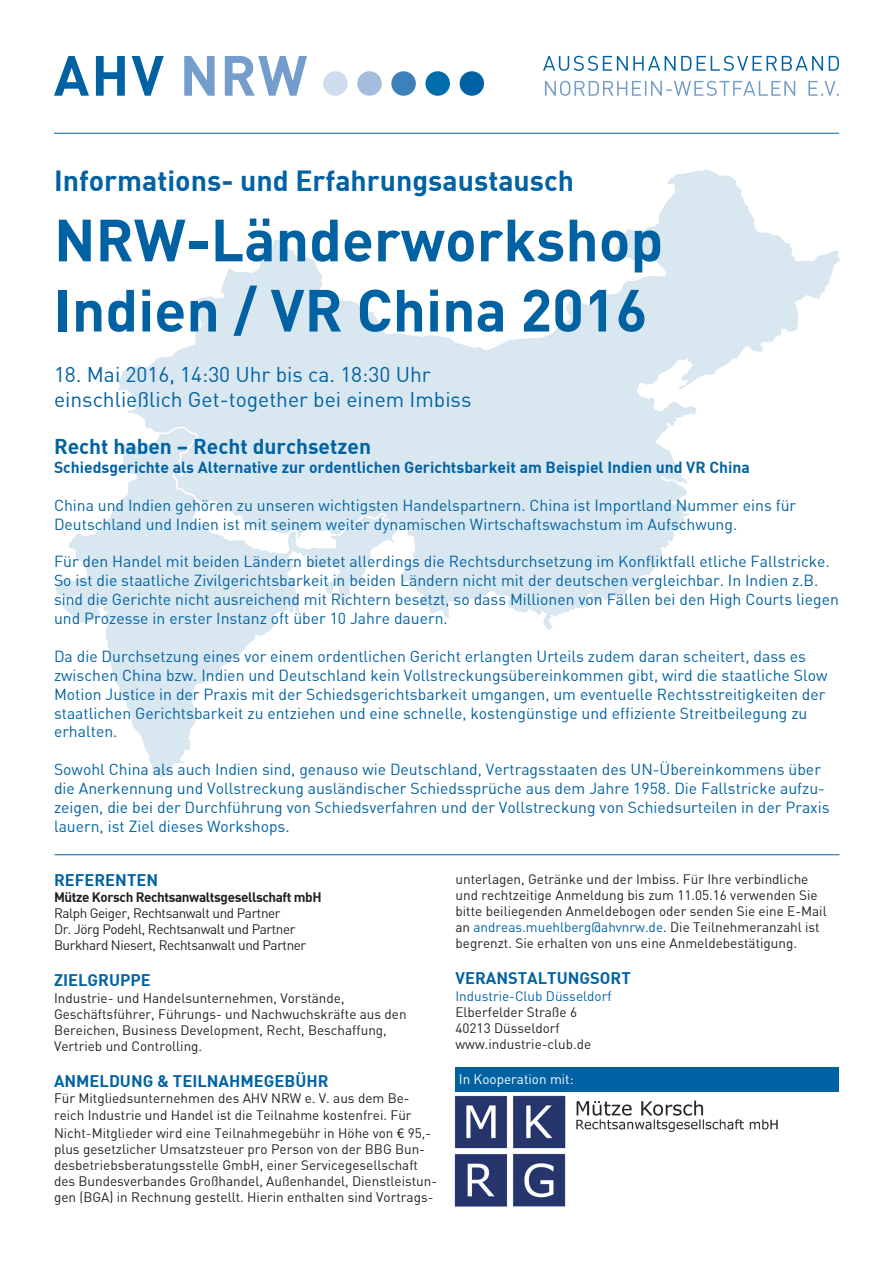
<style>
.page{position:relative;width:893px;height:1263px;background:#fff}
.page>*{position:absolute;margin:0;border:0;box-sizing:border-box;transform-origin:0 0}
.t1{font:700 58.5px "DI Nbek";color:#0062a3}
.t2{font:700 28.5px "DI Nbek";color:#0062a3}
.t3{font:21px "DIN Bek";color:#0062a3}
.t4{font:700 21px "DI Nbek";color:#0062a3}
.t5{font:700 16.5px "DI Nbek";color:#0062a3}
.t6{font:15.75px/18.9px "DIN Bek";color:#0062a3}
.t7{font:700 15.75px "DI Nbek";color:#0062a3}
.t8{font:13.5px/16.2px "DIN Bek";color:#231f20}
.t9{font:13.5px "DIN Bek";letter-spacing:-.03em;color:#231f20}
.t10{font:700 13.5px "DI Nbek";letter-spacing:-.03em;color:#231f20}
.t11{font:13.5px "DIN Bek";color:#0062a3}
.t12{font:13.5px "DIN Bek";color:#fff}
.s1{font-family:"Source Sans Pro";font-size:15px}
.s2{color:#0062a3}
</style>
<div class="page">
<img style="left:55px;top:171px;width:784px;height:606px">
<svg style="left:545px;top:81px;width:294px;height:15px"></svg>
<svg style="left:543px;top:56px;width:296px;height:15px"></svg>
<svg style="left:184px;top:56px;width:123px;height:40px"></svg>
<svg style="left:54px;top:56px;width:110px;height:40px"></svg>
<div style="left:323px;top:71px;width:25px;height:25px;background:#cfdced;border-radius:50%"></div>
<div style="left:357px;top:71px;width:25px;height:25px;background:#a5bddd;border-radius:50%"></div>
<div style="left:391px;top:71px;width:25px;height:25px;background:#3d81ba;border-radius:50%"></div>
<div style="left:425px;top:71px;width:25px;height:25px;background:#006cab;border-radius:50%"></div>
<div style="left:460px;top:71px;width:24px;height:25px;background:#0062a3;border-radius:50%"></div>
<hr style="left:54px;top:133px;width:785px;height:1px;background:#0062a3">
<hr style="left:54px;top:854px;width:785px;height:1px;background:#0062a3">
<div style="left:455px;top:1067px;width:384px;height:24px;background:#0062a3"></div>
<img style="left:454px;top:1095px;width:324px;height:112px">
<p class="t2" style="left:54px;top:162px;width:522px">Informations- und Erfahrungsaustausch</p>
<p class="t1" style="left:54px;top:202px;width:611px">NRW-Länderworkshop</p>
<p class="t1" style="left:54px;top:272px;width:595px">Indien / VR China 2016</p>
<p class="t3" style="left:54px;top:361px;width:378px">18. Mai 2016, 14:30 Uhr bis ca. 18:30 Uhr</p>
<p class="t3" style="left:54px;top:386px;width:419px">einschließlich Get-together bei einem Imbiss</p>
<p class="t4" style="left:54px;top:433px;width:319px">Recht haben – Recht durchsetzen</p>
<p class="t7" style="left:54px;top:457px;width:697px">Schiedsgerichte als Alternative zur ordentlichen Gerichtsbarkeit am Beispiel Indien und VR China</p>
<p class="t6" style="left:54px;top:495px;width:744px">China und Indien gehören zu unseren wichtigsten Handelspartnern. China ist Importland Nummer eins für<br>Deutschland und Indien ist mit seinem weiter dynamischen Wirtschaftswachstum im Aufschwung.</p>
<p class="t6" style="left:54px;top:552px;width:786px">Für den Handel mit beiden Ländern bietet allerdings die Rechtsdurchsetzung im Konfliktfall etliche Fallstricke.<br>So ist die staatliche Zivilgerichtsbarkeit in beiden Ländern nicht mit der deutschen vergleichbar. In Indien z.B. sind die Gerichte nicht ausreichend mit Richtern besetzt, so dass Millionen von Fällen bei den High Courts liegen und Prozesse in erster Instanz oft über 10 Jahre dauern.</p>
<p class="t6" style="left:54px;top:646px;width:775px">Da die Durchsetzung eines vor einem ordentlichen Gericht erlangten Urteils zudem daran scheitert, dass es zwischen China bzw. Indien und Deutschland kein Vollstreckungsübereinkommen gibt, wird die staatliche Slow Motion Justice in der Praxis mit der Schiedsgerichtsbarkeit umgangen, um eventuelle Rechtsstreitigkeiten der staatlichen Gerichtsbarkeit zu entziehen und eine schnelle, kostengünstige und effiziente Streitbeilegung zu erhalten.</p>
<p class="t6" style="left:54px;top:760px;width:777px">Sowohl China als auch Indien sind, genauso wie Deutschland, Vertragsstaaten des UN-Übereinkommens über die Anerkennung und Vollstreckung ausländischer Schiedssprüche aus dem Jahre 1958. Die Fallstricke aufzu&shy;zeigen, die bei der Durchführung von Schiedsverfahren und der Vollstreckung von Schiedsurteilen in der Praxis lauern, ist Ziel dieses Workshops.</p>
<p class="t5" style="left:54px;top:869px;width:106px">REFERENTEN</p>
<p class="t10" style="left:54px;top:888px;width:269px">Mütze Korsch Rechtsanwaltsgesellschaft mbH</p>
<p class="t9" style="left:54px;top:905px;width:228px">Ralph Geiger, Rechtsanwalt und Partner</p>
<p class="t9" style="left:54px;top:921px;width:243px">Dr. Jörg Podehl, Rechtsanwalt und Partner</p>
<p class="t9" style="left:54px;top:937px;width:254px">Burkhard Niesert, Rechtsanwalt und Partner</p>
<p class="t5" style="left:54px;top:970px;width:98px">ZIELGRUPPE</p>
<p class="t8" style="left:54px;top:989px;width:354px">Industrie- und Handelsunternehmen, Vorstände, Geschäftsführer, Führungs- und Nachwuchskräfte aus den Bereichen, Business Development, Recht, Beschaffung, Vertrieb und Controlling.</p>
<p class="t5" style="left:54px;top:1070px;width:276px">ANMELDUNG &amp; TEILNAHMEGEBÜHR</p>
<p class="t8" style="left:54px;top:1090px;width:359px">Für Mitgliedsunternehmen des AHV NRW e. V. aus dem Be&shy;reich Industrie und Handel ist die Teilnahme kostenfrei. Für</p>
<p class="t8" style="left:54px;top:1124px;width:385px">Nicht-Mitglieder wird eine Teilnahmegebühr in Höhe von <span class="s1">€</span> 95,- plus gesetzlicher Umsatzsteuer pro Person von der BBG Bun&shy;desbetriebsberatungsstelle GmbH, einer Servicegesellschaft des Bundesverbandes Großhandel, Außenhandel, Dienstleistun&shy;gen (BGA) in Rechnung gestellt. Hierin enthalten sind Vortrags-</p>
<p class="t8" style="left:455px;top:870px;width:373px">unterlagen, Getränke und der Imbiss. Für Ihre verbindliche und rechtzeitige Anmeldung bis zum 11.05.16 verwenden Sie bitte beiliegenden Anmeldebogen oder senden Sie eine E-Mail an <span class="s2">andreas.muehlberg@ahvnrw.de</span>. Die Teilnehmeranzahl ist begrenzt. Sie erhalten von uns eine Anmeldebestätigung.</p>
<p class="t5" style="left:455px;top:967px;width:177px">VERANSTALTUNGSORT</p>
<p class="t11" style="left:455px;top:987px;width:158px">Industrie-Club Düsseldorf</p>
<p class="t8" style="left:455px;top:1003px;width:123px">Elberfelder Straße 6</p>
<p class="t8" style="left:455px;top:1020px;width:106px">40213 Düsseldorf</p>
<p class="t8" style="left:455px;top:1036px;width:137px">www.industrie-club.de</p>
<p class="t12" style="left:459px;top:1071px;width:116px">In Kooperation mit:</p>
</div>
